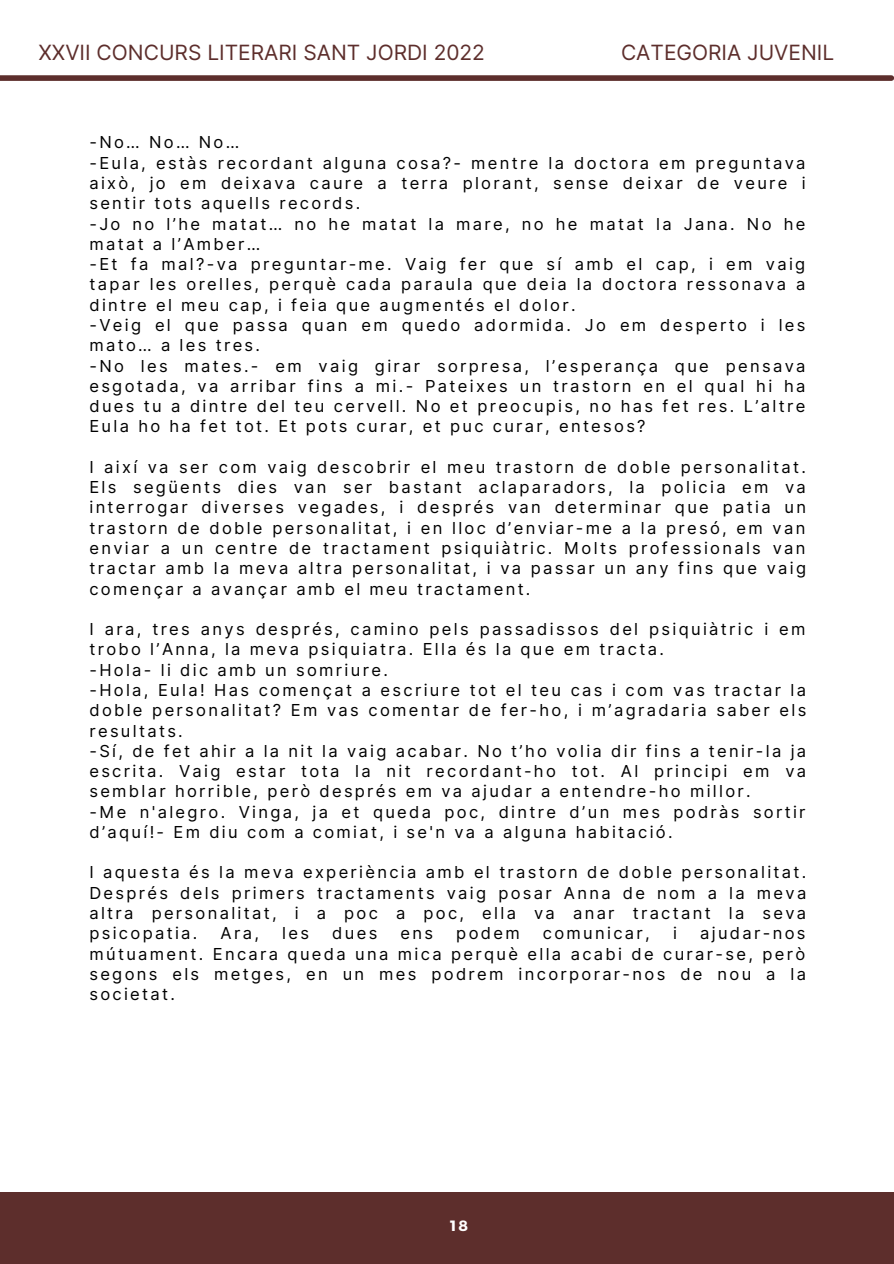
<style>
.page{position:relative;width:894px;height:1264px;background:#fff}
.page>*{position:absolute;margin:0;border:0;box-sizing:border-box;transform-origin:0 0}
.t1{font:21px "Inter";color:#5d2e2c}
.t2{font:16.5px/20.2px "Inter";letter-spacing:.14em;color:#000;text-align:justify}
.t3{font:700 14.85px "Montserrat";color:#fff}
</style>
<div class="page">
<div style="left:0;top:1192px;width:893px;height:71px;background:#5d2e2c"></div>
<div style="left:0;top:75px;width:891px;height:6px;background:#5d2e2c"></div>
<p class="t1" style="left:38px;top:40px;width:448px">XXVII CONCURS LITERARI SANT JORDI 2022</p>
<p class="t1" style="left:620px;top:40px;width:215px">CATEGORIA JUVENIL</p>
<p class="t2" style="left:89px;top:132px;width:717px;text-align:left">-No… No… No…<br>-Eula, estàs recordant alguna cosa?- mentre la doctora em preguntava això, jo em deixava caure a terra plorant, sense deixar de veure i sentir tots aquells records.<br>-Jo no l’he matat… no he matat la mare, no he matat la Jana. No he matat a l’Amber…<br>-Et fa mal?-va preguntar-me. Vaig fer que sí amb el cap, i em vaig tapar les orelles, perquè cada paraula que deia la doctora ressonava a dintre el meu cap, i feia que augmentés el dolor.<br>-Veig el que passa quan em quedo adormida. Jo em desperto i les mato… a les tres.<br>-No les mates.- em vaig girar sorpresa, l’esperança que pensava esgotada, va arribar fins a mi.- Pateixes un trastorn en el qual hi ha dues tu a dintre del teu cervell. No et preocupis, no has fet res. L’altre Eula ho ha fet tot. Et pots curar, et puc curar, entesos?</p>
<p class="t2" style="left:89px;top:457px;width:718px">I així va ser com vaig descobrir el meu trastorn de doble personalitat.<br>Els següents dies van ser bastant aclaparadors, la policia em va interrogar diverses vegades, i després van determinar que patia un trastorn de doble personalitat, i en lloc d’enviar-me a la presó, em van enviar a un centre de tractament psiquiàtric. Molts professionals van tractar amb la meva altra personalitat, i va passar un any fins que vaig començar a avançar amb el meu tractament.</p>
<p class="t2" style="left:89px;top:619px;width:718px;text-align:left">I ara, tres anys després, camino pels passadissos del psiquiàtric i em trobo l’Anna, la meva psiquiatra. Ella és la que em tracta.<br>-Hola- li dic amb un somriure.<br>-Hola, Eula! Has començat a escriure tot el teu cas i com vas tractar la doble personalitat? Em vas comentar de fer-ho, i m’agradaria saber els resultats.<br>-Sí, de fet ahir a la nit la vaig acabar. No t’ho volia dir fins a tenir-la ja escrita. Vaig estar tota la nit recordant-ho tot. Al principi em va semblar horrible, però després em va ajudar a entendre-ho millor.<br>-Me n'alegro. Vinga, ja et queda poc, dintre d’un mes podràs sortir d’aquí!- Em diu com a comiat, i se'n va a alguna habitació.</p>
<p class="t2" style="left:89px;top:862px;width:718px">I aquesta és la meva experiència amb el trastorn de doble personalitat.<br>Després dels primers tractaments vaig posar Anna de nom a la meva altra personalitat, i a poc a poc, ella va anar tractant la seva psicopatia.</p>
<p class="t2" style="left:89px;top:923px;width:718px;text-indent:610px">ajudar-nos mútuament. Encara queda una mica perquè ella acabi de curar-se, però segons els metges, en un mes podrem incorporar-nos de nou a la societat.</p>
<p class="t2" style="left:220px;top:923px;width:40px">Ara,</p>
<p class="t2" style="left:282px;top:923px;width:28px">les</p>
<p class="t2" style="left:332px;top:923px;width:46px">dues</p>
<p class="t2" style="left:400px;top:923px;width:34px">ens</p>
<p class="t2" style="left:456px;top:923px;width:65px">podem</p>
<p class="t2" style="left:542px;top:923px;width:108px">comunicar,</p>
<p class="t2" style="left:672px;top:923px;width:5px">i</p>
<p class="t3" style="left:450px;top:1215px;width:19px">18</p>
</div>
